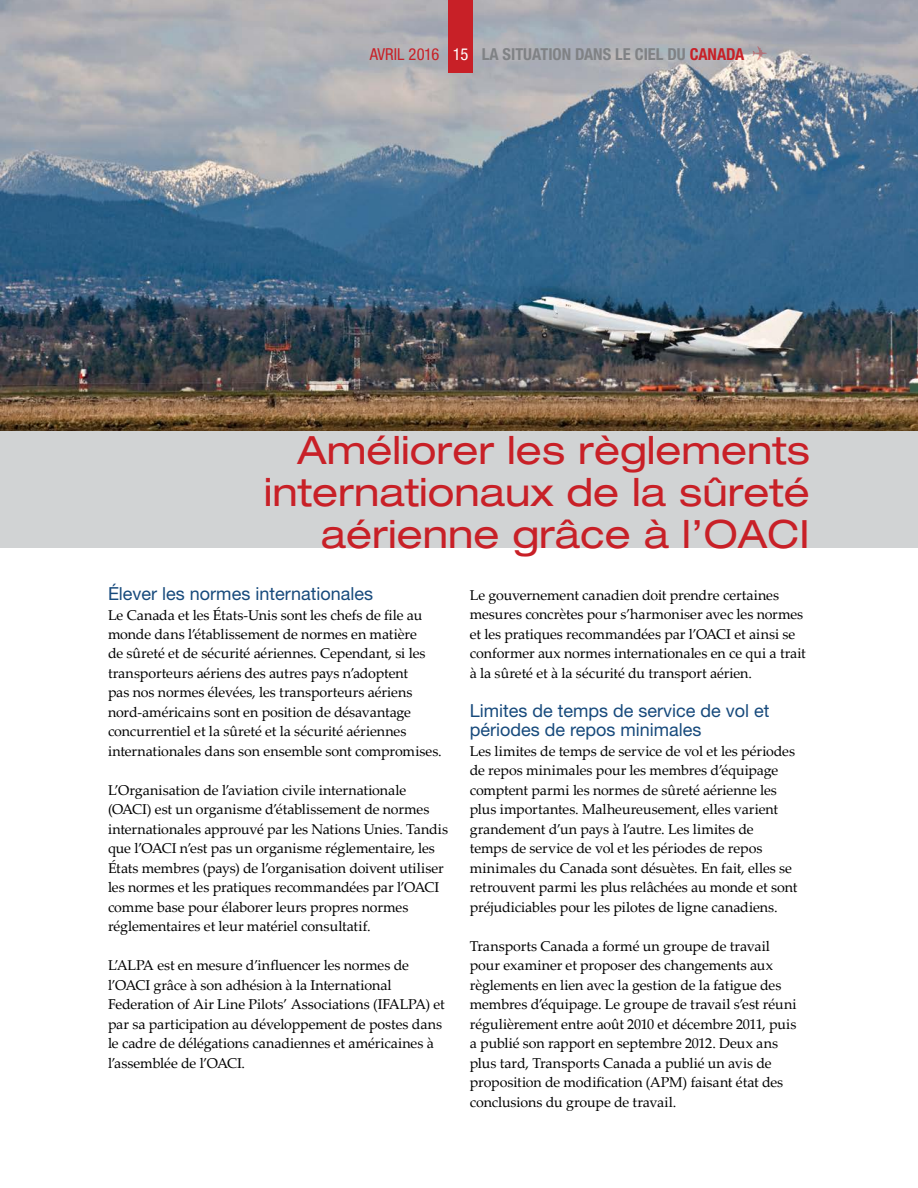
<style>
.page{position:relative;width:918px;height:1188px;background:#fff}
.page>*{position:absolute;margin:0;border:0;box-sizing:border-box;transform-origin:0 0}
.t1{font:expanded 39px/42px "Helvetica Neue LT Std";color:#c82027;text-align:right}
.t2{font:18px/19.5px "Helvetica Neue LT Std";color:#174a7c}
.t3{font:700 condensed 16.5px "Helvetica Neue LT Std";color:#808285}
.t4{font:14.25px/19.5px "Palatino Linotype";letter-spacing:-.005em;color:#000}
.s1{font-weight:400;color:#c82027}
.s2{font-weight:400;color:#fff}
.s3{color:#c82027}
</style>
<div class="page">
<img style="left:0;top:0;width:918px;height:431px">
<div style="left:0;top:431px;width:918px;height:117px;background:#d1d3d4"></div>
<div style="left:448px;top:0;width:25px;height:72px;background:#c82027"></div>
<svg style="left:753px;top:46px;width:14px;height:14px"></svg>
<p class="t3" style="left:370px;top:44px;width:376px"><span class="s1">AVRIL 2016</span> <span class="s2">15</span> LA SITUATION DANS LE CIEL DU <span class="s3">CANADA</span></p>
<h1 class="t1" style="left:264px;top:428px;width:548px">Améliorer les règlements internationaux de la sûreté aérienne grâce à l’OACI</h1>
<p class="t2" style="left:108px;top:584px;width:267px">Élever les normes internationales</p>
<p class="t4" style="left:108px;top:604px;width:335px">Le Canada et les États-Unis sont les chefs de file au monde dans l’établissement de normes en matière<br>de sûreté et de sécurité aériennes. Cependant, si les transporteurs aériens des autres pays n’adoptent<br>pas nos normes élevées, les transporteurs aériens nord-américains sont en position de désavantage concurrentiel et la sûreté et la sécurité aériennes internationales dans son ensemble sont compromises.</p>
<p class="t4" style="left:108px;top:780px;width:342px">L’Organisation de l’aviation civile internationale (OACI) est un organisme d’établissement de normes internationales approuvé par les Nations Unies. Tandis que l’OACI n’est pas un organisme réglementaire, les États membres (pays) de l’organisation doivent utiliser les normes et les pratiques recommandées par l’OACI comme base pour élaborer leurs propres normes réglementaires et leur matériel consultatif.</p>
<p class="t4" style="left:108px;top:955px;width:338px">L’ALPA est en mesure d’influencer les normes de l’OACI grâce à son adhésion à la International Federation of Air Line Pilots’ Associations (IFALPA) et par sa participation au développement de postes dans le cadre de délégations canadiennes et américaines à l’assemblée de l’OACI.</p>
<p class="t4" style="left:470px;top:585px;width:338px">Le gouvernement canadien doit prendre certaines mesures concrètes pour s’harmoniser avec les normes et les pratiques recommandées par l’OACI et ainsi se conformer aux normes internationales en ce qui a trait à la sûreté et à la sécurité du transport aérien.</p>
<p class="t2" style="left:470px;top:701px;width:301px">Limites de temps de service de vol et périodes de repos minimales</p>
<p class="t4" style="left:470px;top:741px;width:329px">Les limites de temps de service de vol et les périodes de repos minimales pour les membres d’équipage comptent parmi les normes de sûreté aérienne les plus importantes. Malheureusement, elles varient grandement d’un pays à l’autre. Les limites de<br>temps de service de vol et les périodes de repos minimales du Canada sont désuètes. En fait, elles se retrouvent parmi les plus relâchées au monde et sont préjudiciables pour les pilotes de ligne canadiens.</p>
<p class="t4" style="left:470px;top:936px;width:328px">Transports Canada a formé un groupe de travail pour examiner et proposer des changements aux règlements en lien avec la gestion de la fatigue des membres d’équipage. Le groupe de travail s’est réuni régulièrement entre août 2010 et décembre 2011, puis a publié son rapport en septembre 2012. Deux ans plus tard, Transports Canada a publié un avis de proposition de modification (APM) faisant état des conclusions du groupe de travail.</p>
</div>
